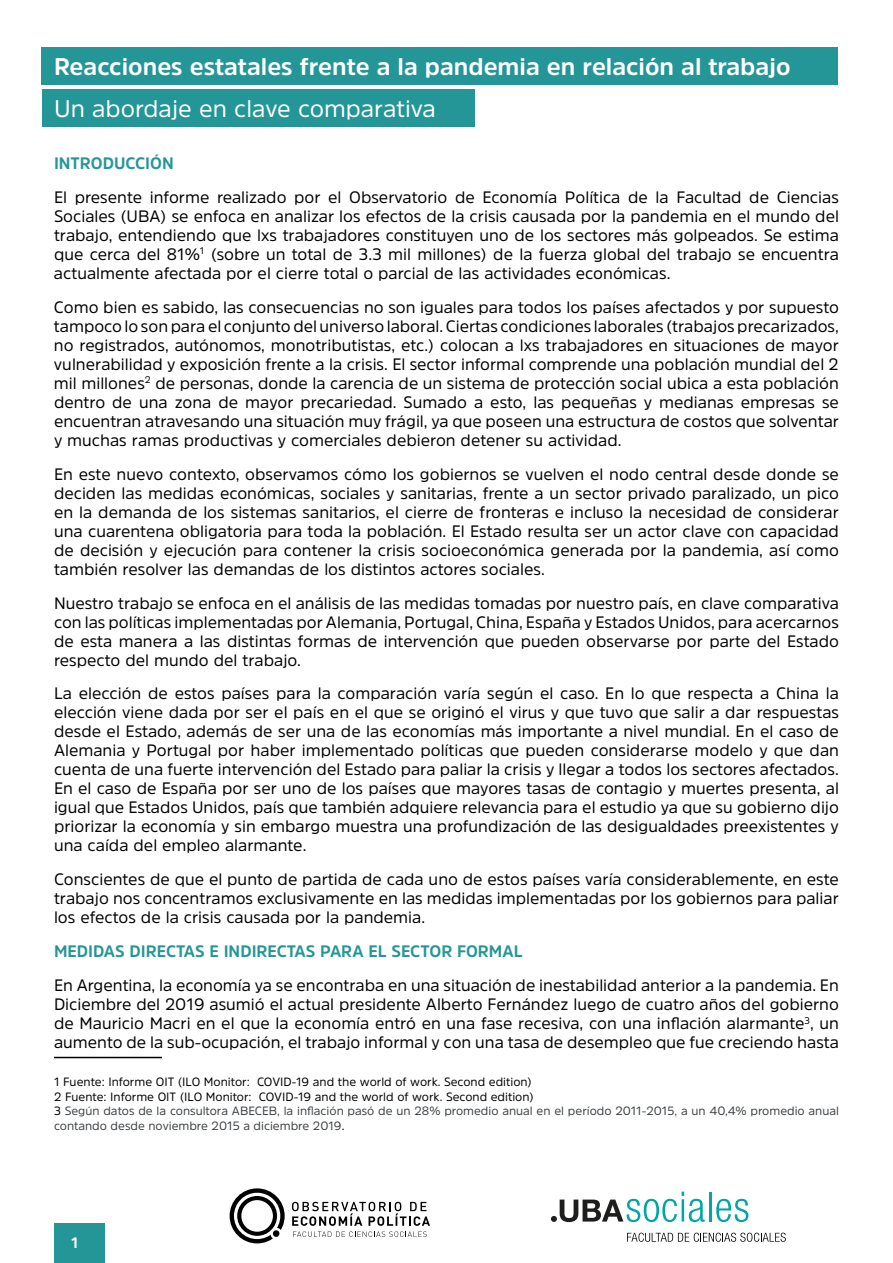
<style>
.page{position:relative;width:893px;height:1263px;background:#fff}
.page>*{position:absolute;margin:0;border:0;box-sizing:border-box;transform-origin:0 0}
.t1{font:700 24px "Amsi Pro";color:#fff}
.t2{font:24px "Amsi Pro";color:#fff}
.t3{font:16.5px/18.9px "Amsi Pro";color:#000;text-align:justify}
.t4{font:700 16.5px "Amsi Pro";color:#259697}
.t5{font:700 15px "Amsi Pro";color:#fff}
.t6{font:12px/14.4px "Amsi Pro";color:#3c4043}
.s1{color:#000}
</style>
<div class="page">
<div style="left:42px;top:48px;width:796px;height:37px;background:#259697"></div>
<div style="left:42px;top:89px;width:433px;height:38px;background:#259697"></div>
<hr style="left:54px;top:1057px;width:108px;height:1px;background:#000">
<div style="left:54px;top:1224px;width:50px;height:39px;background:#259697"></div>
<div style="left:230px;top:1188px;width:55px;height:55px;border:4px solid #000;border-radius:50%"></div>
<svg style="left:292px;top:1202px;width:138px;height:35px"></svg>
<div style="left:237px;top:1196px;width:40px;height:40px;border:4px solid #000;border-radius:50%"></div>
<svg style="left:270px;top:1228px;width:12px;height:11px"></svg>
<svg style="left:627px;top:1233px;width:159px;height:9px"></svg>
<hr style="left:709px;top:1191px;width:2px;height:30px;background:#00a5a8">
<svg style="left:716px;top:1199px;width:32px;height:23px"></svg>
<svg style="left:551px;top:1191px;width:154px;height:31px"></svg>
<h1 class="t1" style="left:54px;top:50px;width:738px">Reacciones estatales frente a la pandemia en relación al trabajo</h1>
<h1 class="t2" style="left:54px;top:92px;width:383px">Un abordaje en clave comparativa</h1>
<p class="t4" style="left:54px;top:152px;width:121px">INTRODUCCIÓN</p>
<p class="t3" style="left:54px;top:187px;width:786px">El presente informe realizado por el Observatorio de Economía Política de la Facultad de Ciencias Sociales (UBA) se enfoca en analizar los efectos de la crisis causada por la pandemia en el mundo del trabajo, entendiendo que lxs trabajadores constituyen uno de los sectores más golpeados. Se estima que cerca del 81%<sup>1</sup> (sobre un total de 3.3 mil millones) de la fuerza global del trabajo se encuentra actualmente afectada por el cierre total o parcial de las actividades económicas.</p>
<p class="t3" style="left:54px;top:297px;width:786px">Como bien es sabido, las consecuencias no son iguales para todos los países afectados y por supuesto tampoco lo son para el conjunto del universo laboral. Ciertas condiciones laborales (trabajos precarizados, no registrados, autónomos, monotributistas, etc.) colocan a lxs trabajadores en situaciones de mayor vulnerabilidad y exposición frente a la crisis. El sector informal comprende una población mundial del 2 mil millones<sup>2</sup> de personas, donde la carencia de un sistema de protección social ubica a esta población dentro de una zona de mayor precariedad. Sumado a esto, las pequeñas y medianas empresas se encuentran atravesando una situación muy frágil, ya que poseen una estructura de costos que solventar y muchas ramas productivas y comerciales debieron detener su actividad.</p>
<p class="t3" style="left:54px;top:464px;width:787px">En este nuevo contexto, observamos cómo los gobiernos se vuelven el nodo central desde donde se deciden las medidas económicas, sociales y sanitarias, frente a un sector privado paralizado, un pico en la demanda de los sistemas sanitarios, el cierre de fronteras e incluso la necesidad de considerar una cuarentena obligatoria para toda la población. El Estado resulta ser un actor clave con capacidad de decisión y ejecución para contener la crisis socioeconómica generada por la pandemia, así como también resolver las demandas de los distintos actores sociales.</p>
<p class="t3" style="left:54px;top:593px;width:786px">Nuestro trabajo se enfoca en el análisis de las medidas tomadas por nuestro país, en clave comparativa con las políticas implementadas por Alemania, Portugal, China, España y Estados Unidos, para acercarnos de esta manera a las distintas formas de intervención que pueden observarse por parte del Estado respecto del mundo del trabajo.</p>
<p class="t3" style="left:54px;top:684px;width:787px">La elección de estos países para la comparación varía según el caso. En lo que respecta a China la elección viene dada por ser el país en el que se originó el virus y que tuvo que salir a dar respuestas desde el Estado, además de ser una de las economías más importante a nivel mundial. En el caso de Alemania y Portugal por haber implementado políticas que pueden considerarse modelo y que dan cuenta de una fuerte intervención del Estado para paliar la crisis y llegar a todos los sectores afectados.<br>En el caso de España por ser uno de los países que mayores tasas de contagio y muertes presenta, al igual que Estados Unidos, país que también adquiere relevancia para el estudio ya que su gobierno dijo priorizar la economía y sin embargo muestra una profundización de las desigualdades preexistentes y una caída del empleo alarmante.</p>
<p class="t3" style="left:54px;top:870px;width:786px">Conscientes de que el punto de partida de cada uno de estos países varía considerablemente, en este trabajo nos concentramos exclusivamente en las medidas implementadas por los gobiernos para paliar los efectos de la crisis causada por la pandemia.</p>
<p class="t4" style="left:54px;top:940px;width:470px">MEDIDAS DIRECTAS E INDIRECTAS PARA EL SECTOR FORMAL</p>
<p class="t3" style="left:54px;top:975px;width:786px">En Argentina, la economía ya se encontraba en una situación de inestabilidad anterior a la pandemia. En Diciembre del 2019 asumió el actual presidente Alberto Fernández luego de cuatro años del gobierno de Mauricio Macri en el que la economía entró en una fase recesiva, con una inflación alarmante<sup>3</sup>, un aumento de la sub-ocupación, el trabajo informal y con una tasa de desempleo que fue creciendo hasta</p>
<p class="t6" style="left:54px;top:1074px;width:786px"><span class="s1">1 Fuente: Informe OIT (ILO Monitor: COVID-19 and the world of work. Second edition)<br>2 Fuente: Informe OIT (ILO Monitor: COVID-19 and the world of work. Second edition)<br>3</span> Según datos de la consultora ABECEB, la inflación pasó de un 28% promedio anual en el período 2011-2015, a un 40,4% promedio anual contando desde noviembre 2015 a diciembre 2019<span class="s1">.</span></p>
<p class="t5" style="left:71px;top:1232px;width:9px">1</p>
</div>
